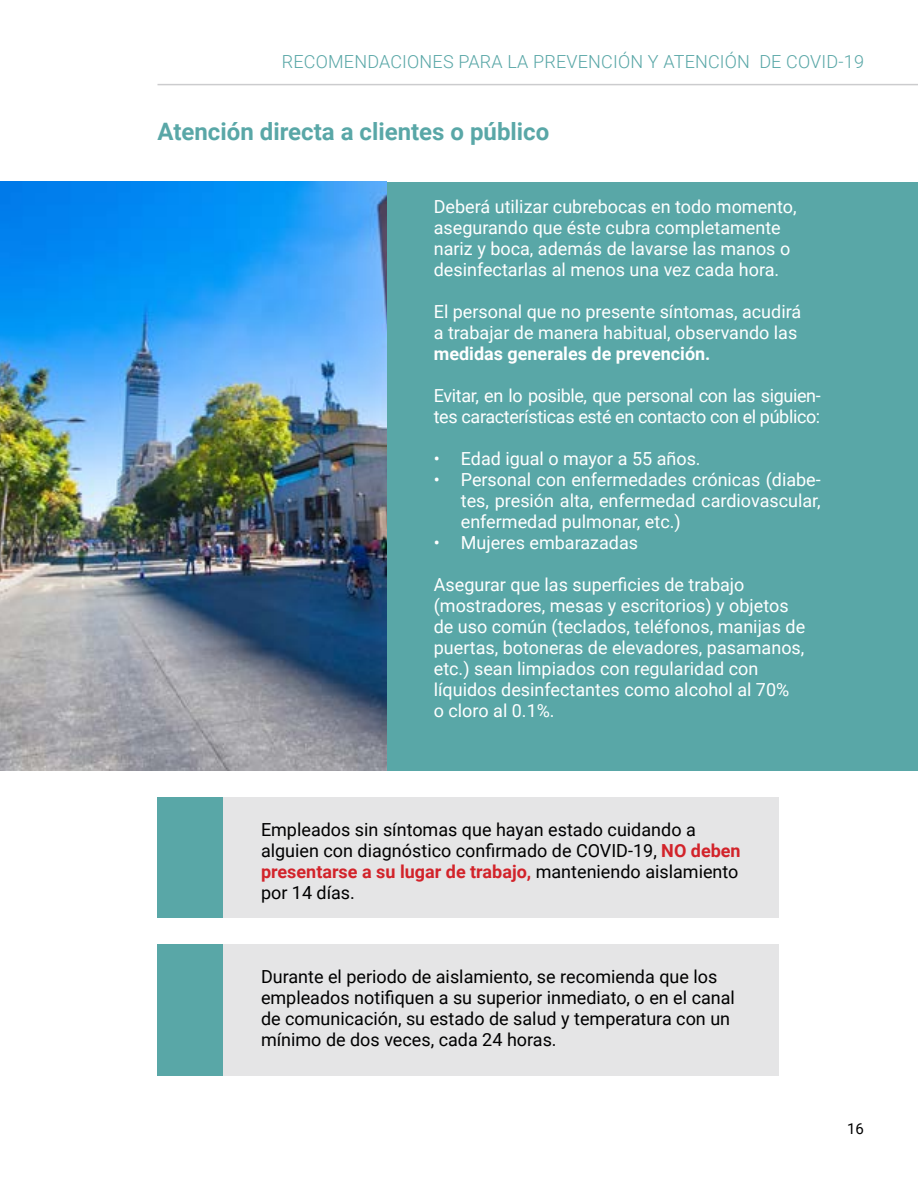
<style>
.page{position:relative;width:918px;height:1188px;background:#fff}
.page>*{position:absolute;margin:0;border:0;box-sizing:border-box;transform-origin:0 0}
.t1{font:700 24px "Roboto";color:#59a7a7}
.t2{font:18px/21px "Roboto";color:#fff}
.t3{font:18px/21px "Roboto";color:#000}
.t4{font:18px/21px "Roboto";letter-spacing:-.02em;color:#fff}
.t5{font:300 18px "Roboto";letter-spacing:.01em;color:#59a7a7}
.t6{font:700 18px "Roboto";color:#fff}
.t7{font:15px "Roboto";color:#000}
.s1{font-weight:700;color:#d2232a}
</style>
<div class="page">
<hr style="left:158px;top:84px;width:760px;height:1px;background:#ccccce">
<div style="left:223px;top:797px;width:555px;height:121px;background:#e5e5e6"></div>
<div style="left:223px;top:944px;width:555px;height:132px;background:#e5e5e6"></div>
<div style="left:356px;top:182px;width:562px;height:588px;background:#59a7a7"></div>
<img style="left:0;top:182px;width:387px;height:588px">
<div style="left:158px;top:797px;width:65px;height:121px;background:#59a7a7"></div>
<div style="left:158px;top:944px;width:65px;height:132px;background:#59a7a7"></div>
<p class="t5" style="left:282px;top:48px;width:584px">RECOMENDACIONES PARA LA PREVENCIÓN Y ATENCIÓN DE COVID-19</p>
<h1 class="t1" style="left:158px;top:115px;width:393px">Atención directa a clientes o público</h1>
<p class="t2" style="left:434px;top:195px;width:364px">Deberá utilizar cubrebocas en todo momento, asegurando que éste cubra completamente nariz y boca, además de lavarse las manos o desinfectarlas al menos una vez cada hora.</p>
<p class="t2" style="left:434px;top:300px;width:369px">El personal que no presente síntomas, acudirá a trabajar de manera habitual, observando las</p>
<p class="t6" style="left:434px;top:341px;width:278px">medidas generales de prevención.</p>
<p class="t4" style="left:434px;top:384px;width:389px">Evitar, en lo posible, que personal con las siguien&shy;tes características esté en contacto con el público:</p>
<p class="t2" style="left:434px;top:447px;width:268px">• Edad igual o mayor a 55 años.</p>
<p class="t2" style="left:461px;top:468px;width:362px;text-align:justify;text-indent:-27px">• Personal con enfermedades crónicas (diabe&shy;tes, presión alta, enfermedad cardiovascular, enfermedad pulmonar, etc.)</p>
<p class="t2" style="left:434px;top:531px;width:206px">• Mujeres embarazadas</p>
<p class="t2" style="left:434px;top:573px;width:373px">Asegurar que las superficies de trabajo (mostradores, mesas y escritorios) y objetos de uso común (teclados, teléfonos, manijas de puertas, botoneras de elevadores, pasamanos, etc.) sean limpiados con regularidad con líquidos desinfectantes como alcohol al 70%<br>o cloro al 0.1%.</p>
<p class="t3" style="left:261px;top:819px;width:481px">Empleados sin síntomas que hayan estado cuidando a alguien con diagnóstico confirmado de COVID-19, <span class="s1">NO deben presentarse a su lugar de trabajo,</span> manteniendo aislamiento por 14 días.</p>
<p class="t3" style="left:261px;top:966px;width:475px">Durante el periodo de aislamiento, se recomienda que los empleados notifiquen a su superior inmediato, o en el canal de comunicación, su estado de salud y temperatura con un mínimo de dos veces, cada 24 horas.</p>
<p class="t7" style="left:847px;top:1119px;width:18px">16</p>
</div>
